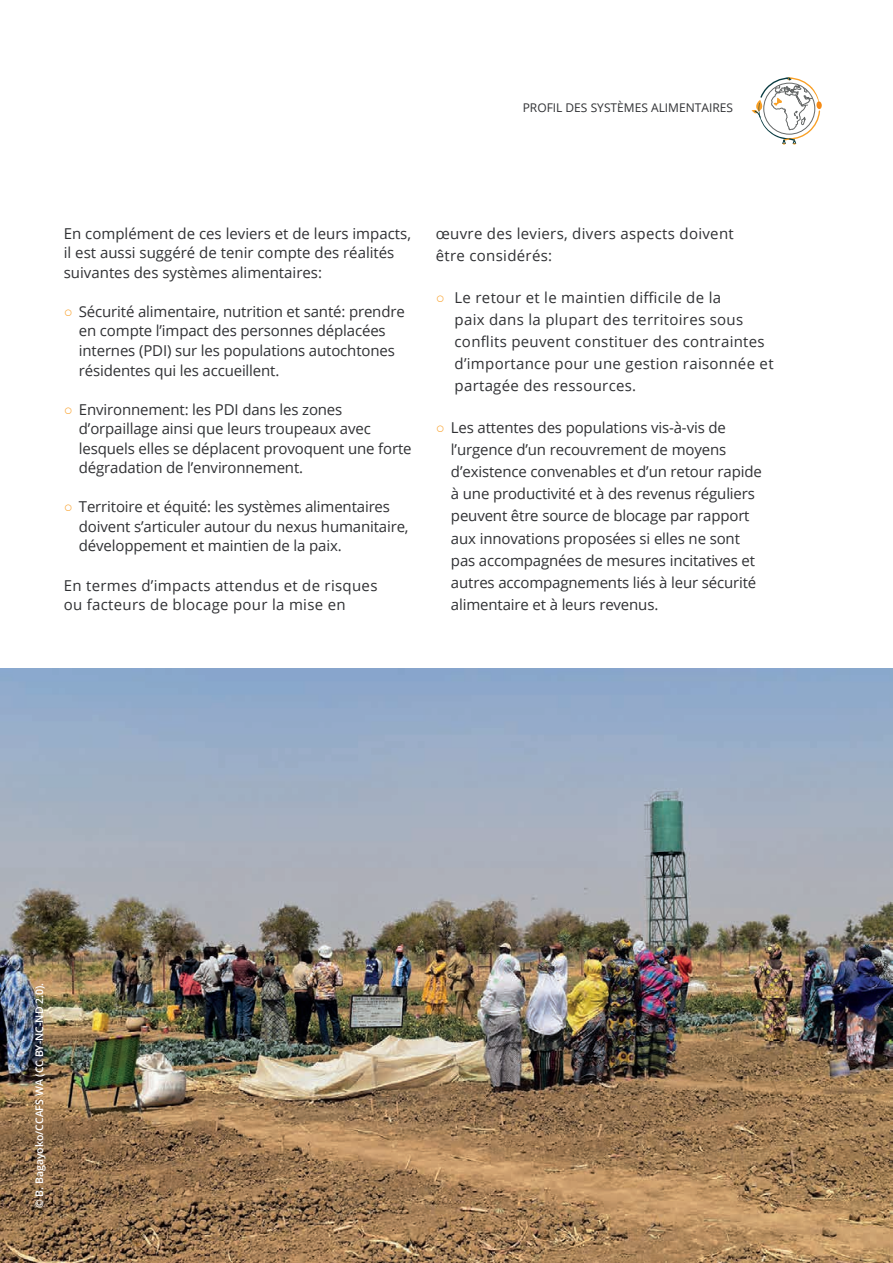
<style>
.page{position:relative;width:893px;height:1263px;background:#fff}
.page>*{position:absolute;margin:0;border:0;box-sizing:border-box;transform-origin:0 0}
.PARA{font:15px/19.5px "Open Sans";letter-spacing:-.01em;color:#303134}
.PARA-2{font:15px/22.2px "Open Sans";letter-spacing:.02em;color:#303134}
.PARA_no_runt{font:15px/19.5px "Open Sans";letter-spacing:.02em;color:#303134}
.t1{font:12px "Open Sans";color:#303134}
.PICTURES_CREDITS_OK{font:600 10.5px "Open Sans";color:#fff}
.s1{font-family:"Arial";color:#f9a029}
</style>
<div class="page">
<svg style="left:751px;top:77px;width:70px;height:68px"></svg>
<img style="left:0;top:669px;width:893px;height:594px">
<p class="t1" style="left:523px;top:99px;width:212px">PROFIL DES SYSTÈMES ALIMENTAIRES</p>
<p class="PARA" style="left:64px;top:223px;width:349px">En complément de ces leviers et de leurs impacts, il est aussi suggéré de tenir compte des réalités suivantes des systèmes alimentaires:</p>
<p class="PARA" style="left:79px;top:301px;width:327px;text-indent:-15px"><span class="s1">○</span> Sécurité alimentaire, nutrition et santé: prendre en compte l’impact des personnes déplacées internes (PDI) sur les populations autochtones résidentes qui les accueillent.</p>
<p class="PARA" style="left:79px;top:399px;width:334px;text-indent:-15px"><span class="s1">○</span> Environnement: les PDI dans les zones d’orpaillage ainsi que leurs troupeaux avec lesquels elles se déplacent provoquent une forte dégradation de l’environnement.</p>
<p class="PARA" style="left:79px;top:497px;width:331px;text-indent:-15px"><span class="s1">○</span> Territoire et équité: les systèmes alimentaires doivent s’articuler autour du nexus humanitaire, développement et maintien de la paix.</p>
<p class="PARA_no_runt" style="left:64px;top:575px;width:315px">En termes d’impacts attendus et de risques ou facteurs de blocage pour la mise en</p>
<p class="PARA_no_runt" style="left:436px;top:222px;width:299px;line-height:22.2px">œuvre des leviers, divers aspects doivent être considérés:</p>
<p class="PARA-2" style="left:454px;top:286px;width:321px;text-indent:-19px"><span class="s1">○</span> Le retour et le maintien difficile de la<br>paix dans la plupart des territoires sous conflits peuvent constituer des contraintes d’importance pour une gestion raisonnée et partagée des ressources.</p>
<p class="PARA" style="left:451px;top:416px;width:312px;line-height:22.2px;text-indent:-15px"><span class="s1">○</span> Les attentes des populations vis-à-vis de l’urgence d’un recouvrement de moyens d’existence convenables et d’un retour rapide à une productivité et à des revenus réguliers peuvent être source de blocage par rapport aux innovations proposées si elles ne sont pas accompagnées de mesures incitatives et autres accompagnements liés à leur sécurité alimentaire et à leurs revenus.</p>
<p class="PICTURES_CREDITS_OK" style="left:32px;top:1208px;width:227px;rotate:-90deg">© B. Bagayoko/CCAFS WA (CC BY-NC-ND 2.0).</p>
</div>
